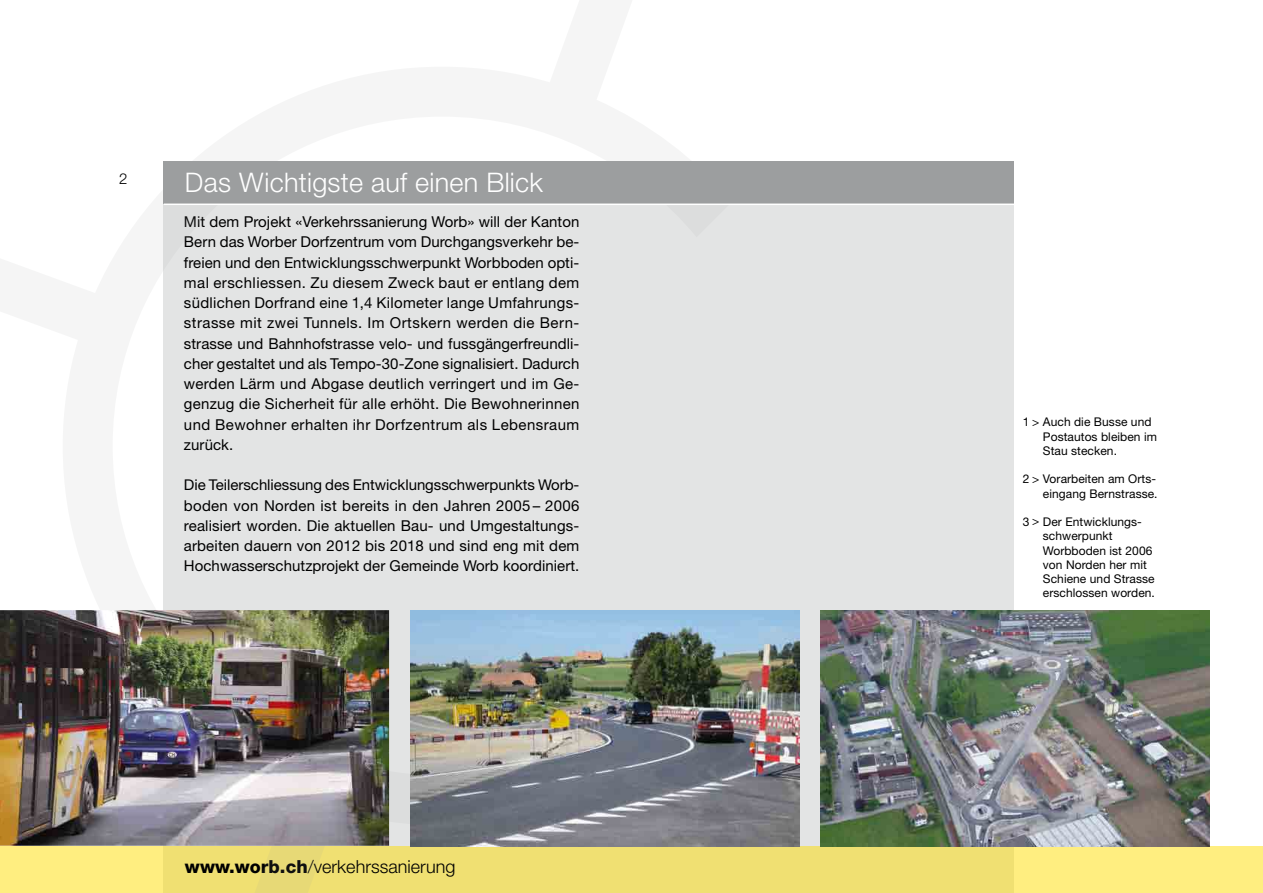
<style>
.page{position:relative;width:1263px;height:893px;background:#fff}
.page>*{position:absolute;margin:0;border:0;box-sizing:border-box;transform-origin:0 0}
.t1{font:300 27px "Helvetica Neue";letter-spacing:.01em;color:#fff}
.t2{font:300 18px "Helvetica Neue";color:#000}
.t3{font:15px/20.2px "Helvetica Neue";letter-spacing:.005em;color:#000;text-align:justify}
.t4{font:300 15px "Helvetica Neue";color:#000}
.t5{font:14.85px "Helvetica Neue";color:#000}
.t6{font:12px/14.2px "Helvetica Neue";letter-spacing:.005em;color:#000}
.s1{font-size:15px}
.s2{font-weight:800}
</style>
<div class="page">
<div style="left:164px;top:162px;width:850px;height:731px;background:#e3e4e4"></div>
<div style="left:0;top:846px;width:1263px;height:47px;background:linear-gradient(to bottom,#f7e779,#f7e779)"></div>
<svg style="left:0;top:161px;width:732px;height:732px"></svg>
<div style="left:164px;top:162px;width:850px;height:42px;background:#9c9e9f"></div>
<hr style="left:164px;top:204px;width:850px;height:1px;background:#fff">
<img style="left:821px;top:610px;width:389px;height:236px">
<img style="left:410px;top:610px;width:389px;height:236px">
<img style="left:0;top:610px;width:389px;height:236px">
<p class="t4" style="left:119px;top:169px;width:10px">2</p>
<h1 class="t1" style="left:185px;top:166px;width:360px">Das Wichtigste auf einen Blick</h1>
<p class="t3" style="left:184px;top:211px;width:397px">Mit dem Projekt «Verkehrssanierung Worb» will der Kanton Bern das Worber Dorfzentrum vom Durchgangsverkehr be&shy;freien und den Entwicklungsschwerpunkt Worbboden opti&shy;mal erschliessen. Zu diesem Zweck baut er entlang dem südlichen Dorfrand eine 1,4 Kilometer lange Umfahrungs&shy;strasse mit zwei Tunnels. Im Ortskern werden die Bern&shy;strasse und Bahnhofstrasse velo- und fussgängerfreundli&shy;cher gestaltet und als Tempo-30-Zone signalisiert. Dadurch werden Lärm und Abgase deutlich verringert und im Ge&shy;genzug die Sicherheit für alle erhöht. Die Bewohnerinnen und Bewohner erhalten ihr Dorfzentrum als Lebensraum zurück.</p>
<p class="t5" style="left:184px;top:476px;width:395px">Die Teilerschliessung des Entwicklungsschwerpunkts Worb<span class="s1">-</span></p>
<p class="t3" style="left:184px;top:495px;width:397px">boden von Norden ist bereits in den Jahren 2005 – 2006 realisiert worden. Die aktuellen Bau- und Umgestaltungs&shy;arbeiten dauern von 2012 bis 2018 und sind eng mit dem Hochwasserschutzprojekt der Gemeinde Worb koordiniert.</p>
<p class="t2" style="left:185px;top:856px;width:272px"><span class="s2">www.worb.ch</span>/verkehrssanierung</p>
<p class="t6" style="left:1043px;top:415px;width:116px;text-indent:-20px">1 &gt; Auch die Busse und<br>Postautos bleiben im<br>Stau stecken.</p>
<p class="t6" style="left:1023px;top:472px;width:136px;text-align:right">2 &gt; Vorarbeiten am Orts&shy;eingang Bernstrasse.</p>
<p class="t6" style="left:1043px;top:515px;width:113px;text-indent:-20px">3 &gt; Der Entwicklungs&shy;schwerpunkt<br>Worbboden ist 2006 von Norden her mit<br>Schiene und Strasse erschlossen worden.</p>
</div>
